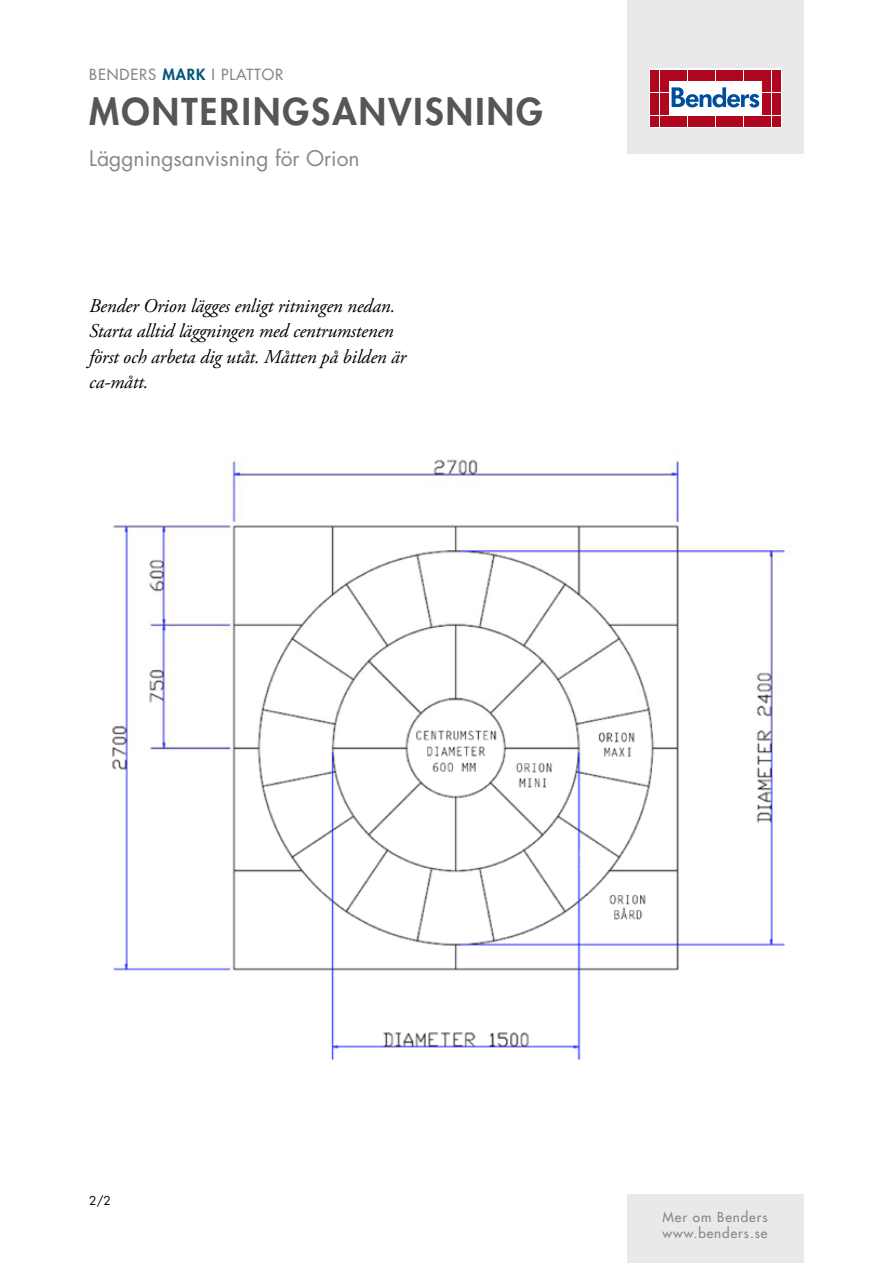
<style>
.page{position:relative;width:893px;height:1263px;background:#fff}
.page>*{position:absolute;margin:0;border:0;box-sizing:border-box;transform-origin:0 0}
.t1{font:800 36px "Futura Std";letter-spacing:.06em;color:#565655}
.t2{font:21px "Futura Std";color:#868786}
.t3{font:italic 19.5px/25.5px "Adobe Garamond Pro";letter-spacing:-.01em;color:#000}
.t4{font:500 15px "Futura Std";letter-spacing:.06em;color:#868786}
.t5{font:500 13.5px/16.2px "Futura Std";letter-spacing:.07em;color:#868786}
.t6{font:12px "Futura Std";color:#000}
.s1{font-weight:800;color:#00567b}
</style>
<div class="page">
<div style="left:627px;top:0;width:177px;height:153px;background:#e9e9e9"></div>
<svg style="left:649px;top:69px;width:132px;height:59px;background:#eac2c8"></svg>
<div style="left:651px;top:70px;width:8px;height:10px;background:#ae071f"></div>
<div style="left:660px;top:70px;width:8px;height:10px;background:#ae071f"></div>
<div style="left:651px;top:81px;width:8px;height:11px;background:#ae071f"></div>
<div style="left:660px;top:81px;width:8px;height:11px;background:#ae071f"></div>
<div style="left:651px;top:93px;width:8px;height:10px;background:#ae071f"></div>
<div style="left:660px;top:93px;width:8px;height:10px;background:#ae071f"></div>
<div style="left:651px;top:104px;width:8px;height:11px;background:#ae071f"></div>
<div style="left:660px;top:104px;width:8px;height:11px;background:#ae071f"></div>
<div style="left:651px;top:116px;width:8px;height:10px;background:#ae071f"></div>
<div style="left:660px;top:116px;width:8px;height:10px;background:#ae071f"></div>
<div style="left:669px;top:70px;width:8px;height:10px;background:#ae071f"></div>
<div style="left:679px;top:70px;width:8px;height:10px;background:#ae071f"></div>
<div style="left:688px;top:70px;width:8px;height:10px;background:#ae071f"></div>
<div style="left:697px;top:70px;width:9px;height:10px;background:#ae071f"></div>
<div style="left:707px;top:70px;width:8px;height:10px;background:#ae071f"></div>
<div style="left:716px;top:70px;width:8px;height:10px;background:#ae071f"></div>
<div style="left:725px;top:70px;width:9px;height:10px;background:#ae071f"></div>
<div style="left:735px;top:70px;width:8px;height:10px;background:#ae071f"></div>
<div style="left:744px;top:70px;width:8px;height:10px;background:#ae071f"></div>
<div style="left:753px;top:70px;width:9px;height:10px;background:#ae071f"></div>
<div style="left:669px;top:116px;width:8px;height:10px;background:#ae071f"></div>
<div style="left:679px;top:116px;width:8px;height:10px;background:#ae071f"></div>
<div style="left:688px;top:116px;width:8px;height:10px;background:#ae071f"></div>
<div style="left:697px;top:116px;width:9px;height:10px;background:#ae071f"></div>
<div style="left:707px;top:116px;width:8px;height:10px;background:#ae071f"></div>
<div style="left:716px;top:116px;width:8px;height:10px;background:#ae071f"></div>
<div style="left:725px;top:116px;width:9px;height:10px;background:#ae071f"></div>
<div style="left:735px;top:116px;width:8px;height:10px;background:#ae071f"></div>
<div style="left:744px;top:116px;width:8px;height:10px;background:#ae071f"></div>
<div style="left:753px;top:116px;width:9px;height:10px;background:#ae071f"></div>
<div style="left:763px;top:70px;width:8px;height:10px;background:#ae071f"></div>
<div style="left:772px;top:70px;width:8px;height:10px;background:#ae071f"></div>
<div style="left:763px;top:81px;width:8px;height:11px;background:#ae071f"></div>
<div style="left:772px;top:81px;width:8px;height:11px;background:#ae071f"></div>
<div style="left:763px;top:93px;width:8px;height:10px;background:#ae071f"></div>
<div style="left:772px;top:93px;width:8px;height:10px;background:#ae071f"></div>
<div style="left:763px;top:104px;width:8px;height:11px;background:#ae071f"></div>
<div style="left:772px;top:104px;width:8px;height:11px;background:#ae071f"></div>
<div style="left:763px;top:116px;width:8px;height:10px;background:#ae071f"></div>
<div style="left:772px;top:116px;width:8px;height:10px;background:#ae071f"></div>
<svg style="left:672px;top:87px;width:87px;height:21px;background:#8fb1d4"></svg>
<div style="left:627px;top:1195px;width:177px;height:68px;background:#e9e9e9"></div>
<img style="left:112px;top:453px;width:678px;height:608px">
<p class="t4" style="left:89px;top:65px;width:196px">BENDERS <span class="s1">MARK</span> I PLATTOR</p>
<h1 class="t1" style="left:89px;top:89px;width:455px">MONTERINGSANVISNING</h1>
<p class="t2" style="left:89px;top:145px;width:272px">Läggningsanvisning för Orion</p>
<p class="t3" style="left:89px;top:293px;width:318px">Bender Orion lägges enligt ritningen nedan.<br>Starta alltid läggningen med centrumstenen först och arbeta dig utåt. Måtten på bilden är ca-mått.</p>
<p class="t6" style="left:89px;top:1193px;width:23px">2/2</p>
<p class="t5" style="left:662px;top:1209px;width:107px">Mer om Benders www.benders.se</p>
</div>
